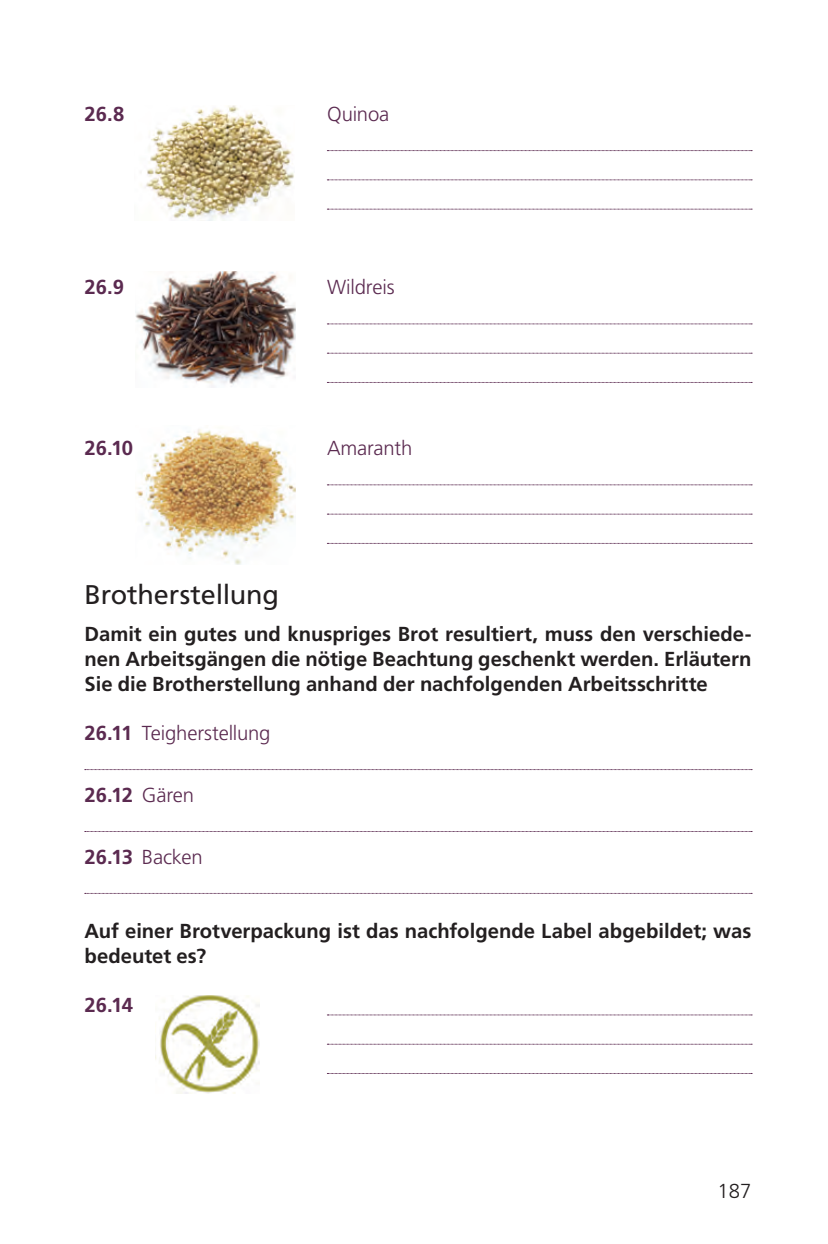
<style>
.page{position:relative;width:828px;height:1244px;background:#fff}
.page>*{position:absolute;margin:0;border:0;box-sizing:border-box;transform-origin:0 0}
.t1{font:27px "Frutiger LT Std";letter-spacing:-.005em;color:#231f20}
.t2{font:700 20.25px/24.8px "Frutiger LT Std";color:#231f20;text-align:justify}
.t3{font:300 20.25px "Frutiger LT Std";letter-spacing:-.01em;color:#5b2a50}
.t4{font:700 20.25px "Frutiger LT Pro";letter-spacing:-.005em;color:#5b2a50}
.t5{font:300 20.25px "Frutiger LT Pro";letter-spacing:-.01em;color:#5b2a50}
.t6{font:300 20.25px "Frutiger LT Pro";color:#231f20}
.s1{font-family:"Frutiger LT Pro";font-weight:700}
.s2{font-family:"Frutiger LT Std";font-weight:300}
</style>
<div class="page">
<svg style="left:327px;top:150px;width:425px;height:1px"></svg>
<svg style="left:327px;top:179px;width:425px;height:1px"></svg>
<svg style="left:327px;top:209px;width:425px;height:1px"></svg>
<svg style="left:327px;top:323px;width:425px;height:1px"></svg>
<svg style="left:327px;top:353px;width:425px;height:1px"></svg>
<svg style="left:327px;top:382px;width:425px;height:1px"></svg>
<svg style="left:327px;top:484px;width:425px;height:1px"></svg>
<svg style="left:327px;top:514px;width:425px;height:1px"></svg>
<svg style="left:327px;top:543px;width:425px;height:1px"></svg>
<svg style="left:85px;top:769px;width:667px;height:1px"></svg>
<svg style="left:85px;top:831px;width:667px;height:1px"></svg>
<svg style="left:85px;top:893px;width:667px;height:1px"></svg>
<svg style="left:327px;top:1014px;width:425px;height:1px"></svg>
<svg style="left:327px;top:1043px;width:425px;height:1px"></svg>
<svg style="left:327px;top:1073px;width:425px;height:1px"></svg>
<img style="left:135px;top:271px;width:161px;height:116px">
<img style="left:136px;top:429px;width:160px;height:135px">
<img style="left:156px;top:995px;width:103px;height:99px">
<img style="left:140px;top:105px;width:154px;height:115px">
<p class="t4" style="left:84px;top:102px;width:41px">26.8</p>
<p class="t5" style="left:327px;top:102px;width:64px">Quinoa</p>
<p class="t4" style="left:84px;top:275px;width:41px">26.9</p>
<p class="t5" style="left:327px;top:276px;width:69px">Wildreis</p>
<p class="t4" style="left:84px;top:436px;width:50px">26.10</p>
<p class="t5" style="left:327px;top:436px;width:87px">Amaranth</p>
<h1 class="t1" style="left:84px;top:578px;width:196px">Brotherstellung</h1>
<p class="t2" style="left:84px;top:621px;width:668px">Damit ein gutes und knuspriges Brot resultiert, muss den verschiede&shy;nen Arbeitsgängen die nötige Beachtung geschenkt werden. Erläutern Sie die Brotherstellung anhand der nachfolgenden Arbeitsschritte</p>
<p class="t3" style="left:84px;top:721px;width:187px"><span class="s1">26.11</span> Teigherstellung</p>
<p class="t4" style="left:84px;top:783px;width:111px">26.12 <span class="s2">Gären</span></p>
<p class="t3" style="left:84px;top:845px;width:120px"><span class="s1">26.13</span> Backen</p>
<p class="t2" style="left:84px;top:918px;width:668px">Auf einer Brotverpackung ist das nachfolgende Label abgebildet; was bedeutet es?</p>
<p class="t4" style="left:84px;top:993px;width:50px">26.14</p>
<p class="t6" style="left:717px;top:1179px;width:35px">187</p>
</div>
